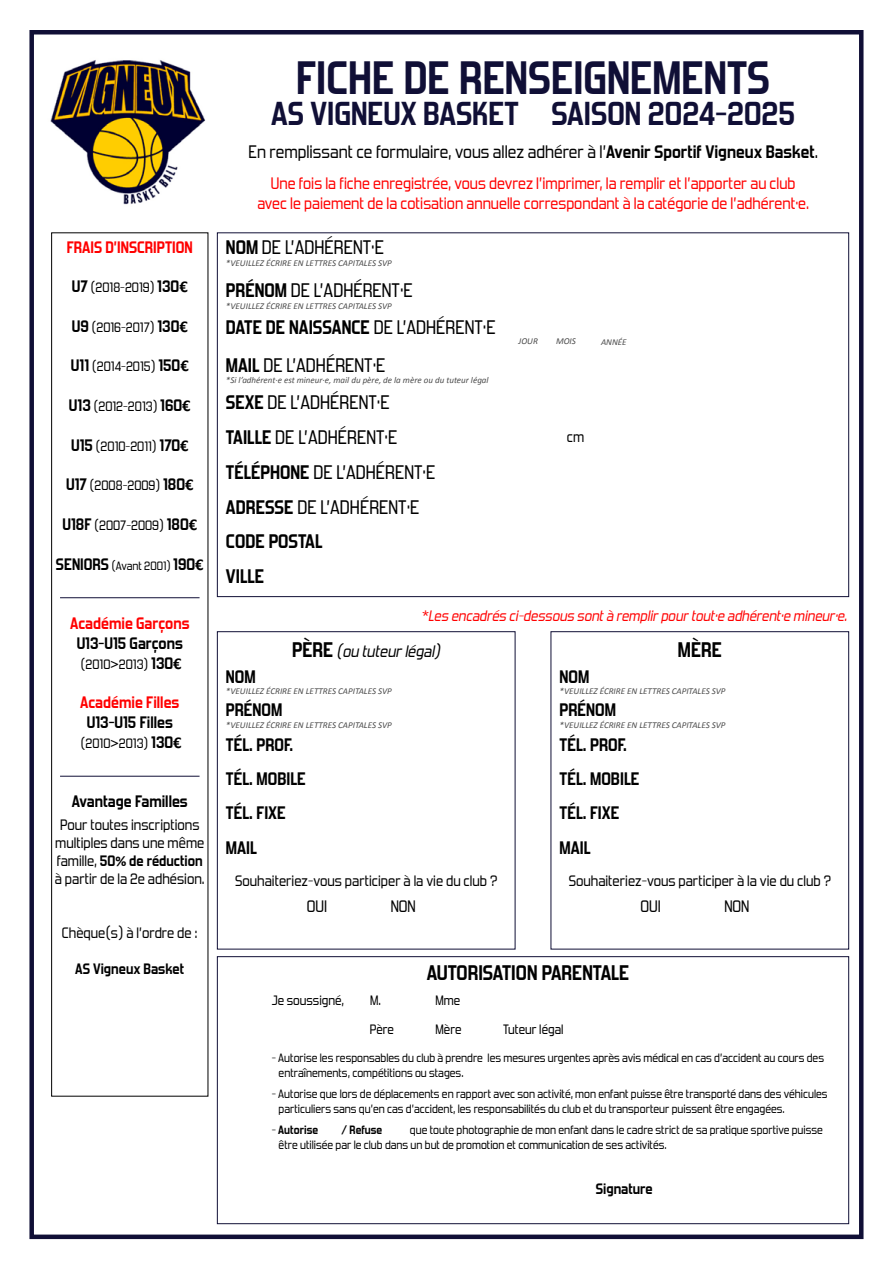
<style>
.page{position:relative;width:893px;height:1263px;background:#fff}
.page>*{position:absolute;margin:0;border:0;box-sizing:border-box;transform-origin:0 0}
.t1{font:700 46.5px "Forgotten Futurist Rg";color:#100f36}
.t2{font:700 33px "Forgotten Futurist Rg";color:#100f36}
.t3{font:700 21px "Forgotten Futurist Rg";color:#000}
.t4{font:19.5px/37.5px "Forgotten Futurist Rg";color:#000}
.t5{font:700 19.5px/34.8px "Forgotten Futurist Rg";color:#000}
.t6{font:700 18px "Forgotten Futurist Rg";color:#000}
.t7{font:18px "Forgotten Futurist Rg";color:#000}
.t8{font:16.5px/19.8px "Forgotten Futurist Rg";color:#f00;text-align:center}
.t9{font:700 16.5px "Forgotten Futurist Rg";color:#f00}
.t10{font:700 16.5px "Forgotten Futurist Rg";color:#000}
.t11{font:italic 16.5px "Forgotten Futurist Rg";color:#000}
.t12{font:16.5px "Forgotten Futurist Rg";color:#000}
.t13{font:15px/18px "Forgotten Futurist Rg";color:#000;text-align:center}
.t14{font:italic 15px "Forgotten Futurist Rg";color:#f00}
.t15{font:700 15px "Forgotten Futurist Rg";color:#000}
.t16{font:13.5px "Forgotten Futurist Rg";color:#000}
.t17{font:12px/15px "Forgotten Futurist Rg";color:#000}
.t18{font:700 12px "Forgotten Futurist Rg";color:#000}
.t19{font:italic 9px "Calibri";color:#4b4b4b}
.s1{font-weight:700;font-size:16.5px}
.s2{font-family:"Calibri";font-weight:700;font-size:16.5px}
.s3{font-weight:700}
.s4{font-weight:400}
.s5{font-weight:700;font-style:normal;font-size:21px}
.s6{font-family:"Calibri";font-weight:700}
</style>
<div class="page">
<img style="left:50px;top:60px;width:156px;height:145px">
<div style="left:29px;top:30px;width:834px;height:1209px;border:4px solid #100f36"></div>
<div style="left:51px;top:232px;width:157px;height:864px;border:1px solid #000"></div>
<div style="left:217px;top:956px;width:632px;height:268px;border:1px solid #100f36"></div>
<div style="left:217px;top:631px;width:298px;height:318px;border:1px solid #100f36"></div>
<div style="left:551px;top:631px;width:298px;height:318px;border:1px solid #100f36"></div>
<hr style="left:60px;top:597px;width:140px;height:1px;background:#100f36">
<hr style="left:60px;top:776px;width:140px;height:1px;background:#100f36">
<h1 class="t1" style="left:296px;top:49px;width:476px">FICHE DE RENSEIGNEMENTS</h1>
<h2 class="t2" style="left:271px;top:94px;width:526px">AS VIGNEUX BASKET SAISON 2024-2025</h2>
<h3 class="t9" style="left:67px;top:237px;width:127px">FRAIS D’INSCRIPTION</h3>
<p class="t16" style="left:72px;top:279px;width:117px"><span class="s1">U7</span> (2018-2019) <span class="s1">130</span><span class="s2">€</span></p>
<p class="t16" style="left:72px;top:319px;width:117px"><span class="s1">U9</span> (2016-2017) <span class="s1">130</span><span class="s2">€</span></p>
<p class="t16" style="left:71px;top:359px;width:119px"><span class="s1">U11</span> (2014-2015) <span class="s1">150</span><span class="s2">€</span></p>
<p class="t16" style="left:69px;top:398px;width:123px"><span class="s1">U13</span> (2012-2013) <span class="s1">160</span><span class="s2">€</span></p>
<p class="t16" style="left:71px;top:438px;width:119px"><span class="s1">U15</span> (2010-2011) <span class="s1">170</span><span class="s2">€</span></p>
<p class="t16" style="left:66px;top:477px;width:129px"><span class="s1">U17</span> (2008-2009) <span class="s1">180</span><span class="s2">€</span></p>
<p class="t16" style="left:62px;top:517px;width:136px"><span class="s1">U18F</span> (2007-2009) <span class="s1">180</span><span class="s2">€</span></p>
<p class="t17" style="left:56px;top:558px;width:149px"><span class="s1">SENIORS</span> (Avant 2001) <span class="s1">190</span><span class="s2">€</span></p>
<h3 class="t7" style="left:248px;top:141px;width:571px">En remplissant ce formulaire, vous allez adhérer à l’<span class="s3">Avenir Sportif Vigneux Basket</span>.</h3>
<h3 class="t8" style="left:257px;top:173px;width:553px">Une fois la fiche enregistrée, vous devrez l’imprimer, la remplir et l’apporter au club avec le paiement de la cotisation annuelle correspondant à la catégorie de l’adhérent·e.</h3>
<h3 class="t4" style="left:226px;top:228px;width:160px"><span class="s3">NOM</span> DE L’ADHÉRENT·E</h3>
<p class="t19" style="left:226px;top:257px;width:167px">*VEUILLEZ ÉCRIRE EN LETTRES CAPITALES SVP</p>
<h3 class="t4" style="left:226px;top:271px;width:188px"><span class="s3">PRÉNOM</span> DE L’ADHÉRENT·E</h3>
<p class="t19" style="left:226px;top:299px;width:167px">*VEUILLEZ ÉCRIRE EN LETTRES CAPITALES SVP</p>
<h3 class="t4" style="left:226px;top:309px;width:271px"><span class="s3">DATE DE NAISSANCE</span> DE L’ADHÉRENT·E<br><span class="s3">MAIL</span> DE L’ADHÉRENT·E</h3>
<p class="t19" style="left:226px;top:374px;width:264px">*Si l’adhérent·e est mineur·e, mail du père, de la mère ou du tuteur légal</p>
<h3 class="t4" style="left:226px;top:385px;width:173px;line-height:34.8px"><span class="s3">SEXE</span> DE L’ADHÉRENT·E<br><span class="s3">TAILLE</span> DE L’ADHÉRENT·E</h3>
<h3 class="t4" style="left:226px;top:453px;width:211px"><span class="s3">TÉLÉPHONE</span> DE L’ADHÉRENT·E</h3>
<h3 class="t5" style="left:226px;top:489px;width:195px">ADRESSE <span class="s4">DE L’ADHÉRENT·E<br></span>CODE POSTAL<br>VILLE</h3>
<p class="t19" style="left:519px;top:335px;width:21px">JOUR</p>
<p class="t19" style="left:556px;top:335px;width:21px">MOIS</p>
<p class="t19" style="left:601px;top:335px;width:27px">ANNÉE</p>
<p class="t13" style="left:567px;top:428px;width:19px">cm</p>
<p class="t14" style="left:421px;top:607px;width:428px">*Les encadrés ci-dessous sont à remplir pour tout·e adhérent·e mineur·e.</p>
<h3 class="t9" style="left:70px;top:613px;width:121px">Académie Garçons</h3>
<h3 class="t10" style="left:77px;top:633px;width:108px">U13-U15 Garçons</h3>
<p class="t16" style="left:81px;top:656px;width:102px">(2010&gt;2013) <span class="s1">130</span><span class="s2">€</span></p>
<h3 class="t9" style="left:80px;top:692px;width:101px">Académie Filles</h3>
<h3 class="t10" style="left:87px;top:712px;width:88px">U13-U15 Filles</h3>
<p class="t16" style="left:81px;top:735px;width:102px">(2010&gt;2013) <span class="s1">130</span><span class="s2">€</span></p>
<h3 class="t11" style="left:292px;top:641px;width:150px"><span class="s5">PÈRE</span> (ou tuteur légal)</h3>
<h3 class="t3" style="left:678px;top:637px;width:45px">MÈRE</h3>
<h3 class="t6" style="left:226px;top:665px;width:31px">NOM</h3>
<h3 class="t6" style="left:560px;top:665px;width:31px">NOM</h3>
<p class="t19" style="left:226px;top:685px;width:167px">*VEUILLEZ ÉCRIRE EN LETTRES CAPITALES SVP</p>
<p class="t19" style="left:560px;top:685px;width:167px">*VEUILLEZ ÉCRIRE EN LETTRES CAPITALES SVP</p>
<h3 class="t6" style="left:226px;top:699px;width:58px">PRÉNOM</h3>
<h3 class="t6" style="left:560px;top:699px;width:58px">PRÉNOM</h3>
<p class="t19" style="left:226px;top:719px;width:167px">*VEUILLEZ ÉCRIRE EN LETTRES CAPITALES SVP</p>
<p class="t19" style="left:560px;top:719px;width:167px">*VEUILLEZ ÉCRIRE EN LETTRES CAPITALES SVP</p>
<h3 class="t6" style="left:226px;top:733px;width:69px">TÉL. PROF.</h3>
<h3 class="t6" style="left:560px;top:733px;width:69px">TÉL. PROF.</h3>
<h3 class="t6" style="left:226px;top:768px;width:81px">TÉL. MOBILE</h3>
<h3 class="t6" style="left:560px;top:768px;width:81px">TÉL. MOBILE</h3>
<h3 class="t6" style="left:226px;top:802px;width:61px">TÉL. FIXE</h3>
<h3 class="t6" style="left:560px;top:802px;width:61px">TÉL. FIXE</h3>
<h3 class="t10" style="left:72px;top:791px;width:118px">Avantage Familles</h3>
<p class="t13" style="left:55px;top:815px;width:151px">Pour toutes inscriptions multiples dans une même famille, <span class="s3">50</span><span class="s6">%</span> <span class="s3">de réduction </span>à partir de la 2e adhésion.</p>
<p class="t13" style="left:62px;top:923px;width:137px">Chèque(s) à l’ordre de :</p>
<p class="t15" style="left:75px;top:959px;width:111px">AS Vigneux Basket</p>
<h3 class="t3" style="left:427px;top:960px;width:204px">AUTORISATION PARENTALE</h3>
<p class="t16" style="left:272px;top:992px;width:74px">Je soussigné,</p>
<p class="t16" style="left:370px;top:992px;width:12px">M.</p>
<p class="t16" style="left:435px;top:992px;width:26px">Mme</p>
<p class="t16" style="left:370px;top:1021px;width:26px">Père</p>
<p class="t16" style="left:435px;top:1021px;width:27px">Mère</p>
<p class="t16" style="left:503px;top:1021px;width:62px">Tuteur légal</p>
<p class="t17" style="left:279px;top:1050px;width:547px;text-indent:-7px">- Autorise les responsables du club à prendre les mesures urgentes après avis médical en cas d’accident au cours des entraînements, compétitions ou stages.</p>
<p class="t17" style="left:279px;top:1086px;width:550px;text-indent:-7px">- Autorise que lors de déplacements en rapport avec son activité, mon enfant puisse être transporté dans des véhicules particuliers sans qu’en cas d’accident, les responsabilités du club et du transporteur puissent être engagées.</p>
<p class="t18" style="left:272px;top:1122px;width:48px"><span class="s4">-</span> Autorise</p>
<p class="t18" style="left:342px;top:1122px;width:42px">/ Refuse</p>
<h3 class="t6" style="left:226px;top:837px;width:33px">MAIL</h3>
<h3 class="t6" style="left:560px;top:837px;width:33px">MAIL</h3>
<p class="t13" style="left:235px;top:872px;width:264px">Souhaiteriez-vous participer à la vie du club ?</p>
<p class="t13" style="left:569px;top:872px;width:264px">Souhaiteriez-vous participer à la vie du club ?</p>
<h3 class="t12" style="left:307px;top:896px;width:22px">OUI</h3>
<h3 class="t12" style="left:391px;top:896px;width:27px">NON</h3>
<h3 class="t12" style="left:640px;top:896px;width:22px">OUI</h3>
<h3 class="t12" style="left:724px;top:896px;width:27px">NON</h3>
<p class="t17" style="left:279px;top:1122px;width:546px;text-indent:131px">que toute photographie de mon enfant dans le cadre strict de sa pratique sportive puisse être utilisée par le club dans un but de promotion et communication de ses activités.</p>
<p class="t15" style="left:596px;top:1180px;width:59px">Signature</p>
</div>
